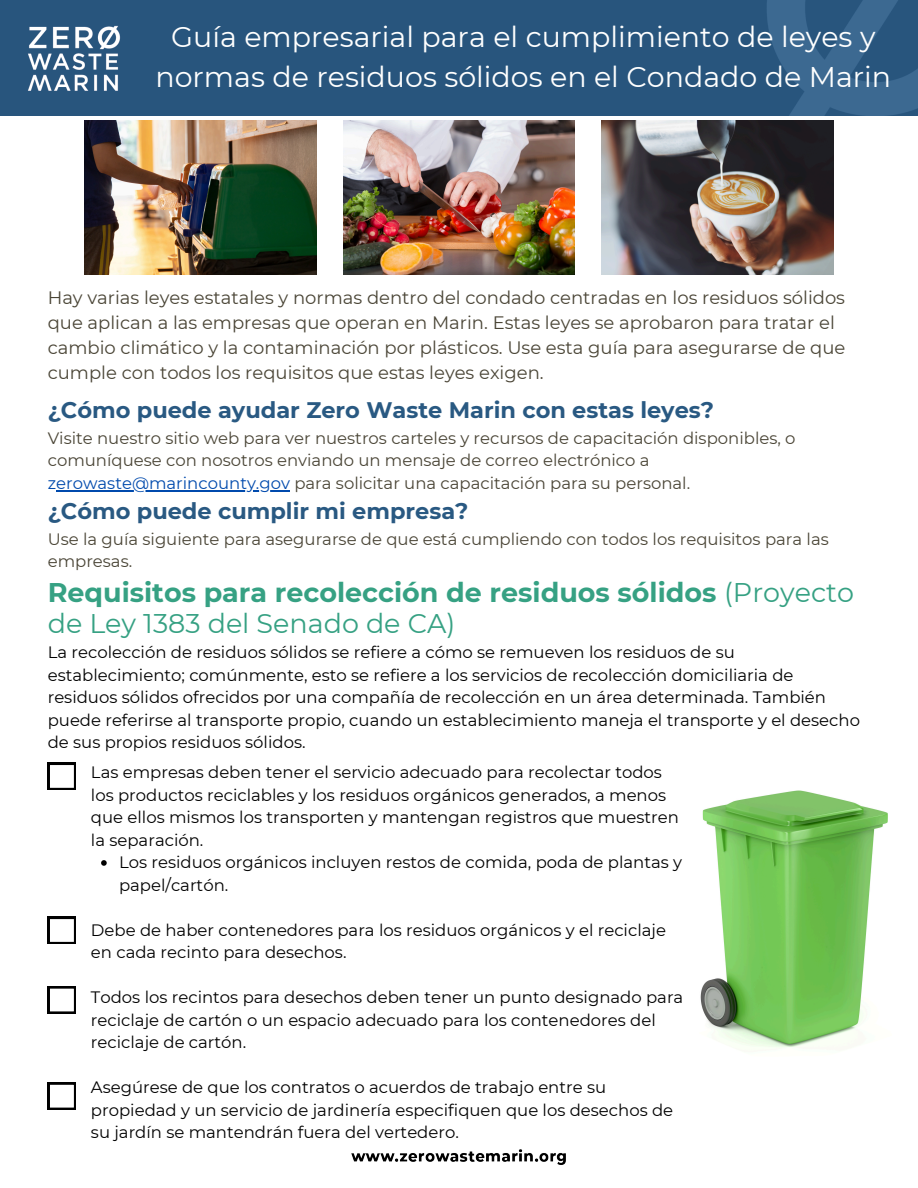
<style>
.page{position:relative;width:918px;height:1188px;background:#fff}
.page>*{position:absolute;margin:0;border:0;box-sizing:border-box;transform-origin:0 0}
.t1{font:28.5px/39.3px "Montserrat";color:#fff;text-align:center}
.t2{font:700 27px/31.5px "Montserrat";color:#36a183}
.t3{font:700 22.5px "Montserrat";color:#295982}
.t4{font:18px/24.8px "Montserrat";color:#4a4536}
.t5{font:16.5px/22.5px "Montserrat";color:#000}
.t6{font:16.5px/22.5px "Montserrat";color:#4a4536}
.s1{color:#004aad}
.s2{font-weight:400}
</style>
<div class="page">
<svg style="left:48px;top:763px;width:28px;height:27px"></svg>
<svg style="left:48px;top:917px;width:28px;height:27px"></svg>
<div style="left:48px;top:986px;width:28px;height:28px;background:#000"></div>
<svg style="left:50px;top:988px;width:24px;height:24px"></svg>
<svg style="left:48px;top:1083px;width:28px;height:27px"></svg>
<img style="left:85px;top:120px;width:231px;height:154px">
<img style="left:343px;top:120px;width:232px;height:154px">
<img style="left:602px;top:120px;width:232px;height:154px">
<img style="left:700px;top:790px;width:188px;height:258px">
<hr style="left:56px;top:490px;width:234px;height:1px;background:#004aad">
<svg style="left:101px;top:860px;width:6px;height:6px"></svg>
<img style="left:0;top:0;width:918px;height:115px">
<img style="left:351px;top:1149px;width:215px;height:16px">
<p class="t1" style="left:155px;top:18px;width:737px">Guía empresarial para el cumplimiento de leyes y normas de residuos sólidos en el Condado de Marin</p>
<p class="t4" style="left:48px;top:286px;width:799px">Hay varias leyes estatales y normas dentro del condado centradas en los residuos sólidos que aplican a las empresas que operan en Marin. Estas leyes se aprobaron para tratar el cambio climático y la contaminación por plásticos. Use esta guía para asegurarse de que cumple con todos los requisitos que estas leyes exigen.</p>
<p class="t3" style="left:48px;top:396px;width:668px">¿Cómo puede ayudar Zero Waste Marin con estas leyes?</p>
<p class="t6" style="left:48px;top:427px;width:749px">Visite nuestro sitio web para ver nuestros carteles y recursos de capacitación disponibles, o comuníquese con nosotros enviando un mensaje de correo electrónico a <span class="s1">zerowaste@marincounty.gov</span> para solicitar una capacitación para su personal.</p>
<p class="t3" style="left:48px;top:497px;width:422px">¿Cómo puede cumplir mi empresa?</p>
<h1 class="t6" style="left:48px;top:527px;width:783px">Use la guía siguiente para asegurarse de que está cumpliendo con todos los requisitos para las empresas.</h1>
<p class="t2" style="left:48px;top:576px;width:808px">Requisitos para recolección de residuos sólidos <span class="s2">(Proyecto de Ley 1383 del Senado de CA)</span></p>
<p class="t5" style="left:48px;top:641px;width:814px">La recolección de residuos sólidos se refiere a cómo se remueven los residuos de su establecimiento; comúnmente, esto se refiere a los servicios de recolección domiciliaria de residuos sólidos ofrecidos por una compañía de recolección en un área determinada. También puede referirse al transporte propio, cuando un establecimiento maneja el transporte y el desecho de sus propios residuos sólidos.</p>
<p class="t5" style="left:91px;top:761px;width:589px">Las empresas deben tener el servicio adecuado para recolectar todos los productos reciclables y los residuos orgánicos generados, a menos que ellos mismos los transporten y mantengan registros que muestren la separación.</p>
<p class="t5" style="left:119px;top:851px;width:565px">Los residuos orgánicos incluyen restos de comida, poda de plantas y papel/cartón.</p>
<p class="t5" style="left:91px;top:918px;width:577px">Debe de haber contenedores para los residuos orgánicos y el reciclaje en cada recinto para desechos.</p>
<p class="t5" style="left:91px;top:986px;width:594px">Todos los recintos para desechos deben tener un punto designado para reciclaje de cartón o un espacio adecuado para los contenedores del reciclaje de cartón.</p>
<p class="t5" style="left:91px;top:1076px;width:584px">Asegúrese de que los contratos o acuerdos de trabajo entre su propiedad y un servicio de jardinería especifiquen que los desechos de su jardín se mantendrán fuera del vertedero.</p>
</div>
